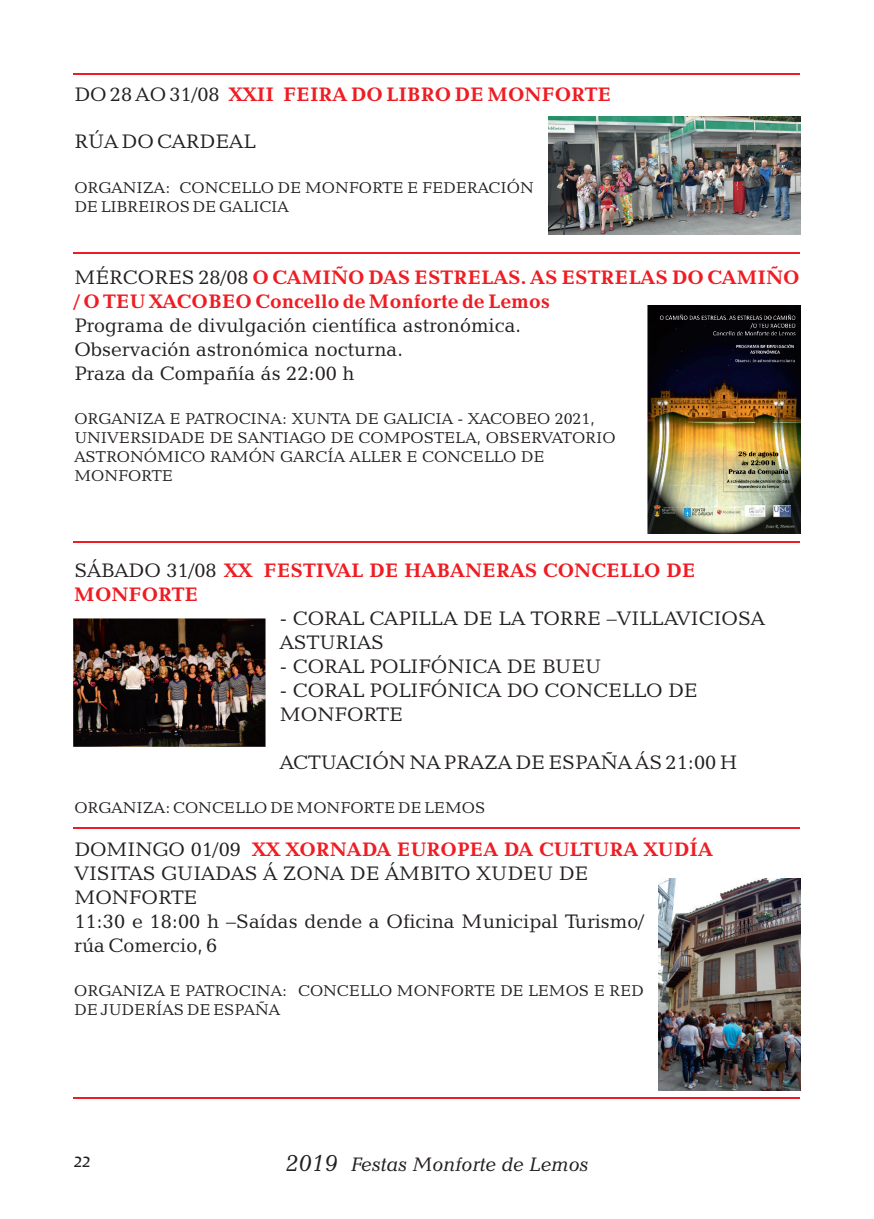
<style>
.page{position:relative;width:874px;height:1219px;background:#fff}
.page>*{position:absolute;margin:0;border:0;box-sizing:border-box;transform-origin:0 0}
.t1{font:20px/24px "Candida BT";color:#231f20}
.t2{font:700 20px "Candida BT";color:#ee1d23}
.t3{font:italic 20px "Candida BT";color:#231f20}
.t4{font:italic 20px "Candara";color:#231f20}
.t5{font:16px/19.2px "Candida BT";color:#231f20}
.s1{font-weight:400;color:#231f20}
.s2{font-size:24px}
</style>
<div class="page">
<hr style="left:74px;top:74px;width:725px;height:1px;background:#ee1d23">
<hr style="left:74px;top:252px;width:725px;height:2px;background:#ee1d23">
<hr style="left:74px;top:541px;width:725px;height:2px;background:#ee1d23">
<hr style="left:74px;top:828px;width:725px;height:1px;background:#ee1d23">
<hr style="left:74px;top:1097px;width:725px;height:1px;background:#ee1d23">
<img style="left:548px;top:116px;width:251px;height:118px">
<img style="left:74px;top:618px;width:191px;height:128px">
<img style="left:658px;top:879px;width:141px;height:211px">
<img style="left:647px;top:306px;width:152px;height:228px">
<p class="t2" style="left:74px;top:85px;width:538px"><span class="s1">DO 28 AO 31/08</span> XXII FEIRA DO LIBRO DE MONFORTE</p>
<p class="t1" style="left:74px;top:131px;width:182px">RÚA DO CARDEAL</p>
<p class="t5" style="left:74px;top:179px;width:460px">ORGANIZA: CONCELLO DE MONFORTE E FEDERACIÓN<br>DE LIBREIROS DE GALICIA</p>
<p class="t2" style="left:74px;top:268px;width:726px"><span class="s1">MÉRCORES 28/08</span> O CAMIÑO DAS ESTRELAS. AS ESTRELAS DO CAMIÑO</p>
<p class="t1" style="left:74px;top:314px;width:448px">Programa de divulgación científica astronómica.<br>Observación astronómica nocturna.<br>Praza da Compañía ás 22:00 h</p>
<p class="t5" style="left:74px;top:410px;width:542px">ORGANIZA E PATROCINA: XUNTA DE GALICIA - XACOBEO 2021, UNIVERSIDADE DE SANTIAGO DE COMPOSTELA, OBSERVATORIO ASTRONÓMICO RAMÓN GARCÍA ALLER E CONCELLO DE MONFORTE</p>
<p class="t2" style="left:74px;top:292px;width:477px">/ O TEU XACOBEO Concello de Monforte de Lemos</p>
<p class="t2" style="left:74px;top:562px;width:622px"><span class="s1">SÁBADO 31/08</span> XX FESTIVAL DE HABANERAS CONCELLO DE</p>
<p class="t1" style="left:280px;top:608px;width:486px">- CORAL CAPILLA DE LA TORRE –VILLAVICIOSA<br>ASTURIAS</p>
<p class="t1" style="left:280px;top:656px;width:323px">- CORAL POLIFÓNICA DE BUEU</p>
<p class="t1" style="left:280px;top:680px;width:419px">- CORAL POLIFÓNICA DO CONCELLO DE<br>MONFORTE</p>
<p class="t1" style="left:280px;top:752px;width:459px">ACTUACIÓN NA PRAZA DE ESPAÑA ÁS 21:00 H</p>
<p class="t5" style="left:74px;top:799px;width:412px">ORGANIZA: CONCELLO DE MONFORTE DE LEMOS</p>
<p class="t1" style="left:74px;top:839px;width:571px">DOMINGO 01/09<br>VISITAS GUIADAS Á ZONA DE ÁMBITO XUDEU DE<br>MONFORTE<br>11:30 e 18:00 h –Saídas dende a Oficina Municipal Turismo/ rúa Comercio, 6</p>
<p class="t5" style="left:74px;top:982px;width:571px">ORGANIZA E PATROCINA: CONCELLO MONFORTE DE LEMOS E RED<br>DE JUDERÍAS DE ESPAÑA</p>
<p class="t2" style="left:74px;top:586px;width:125px">MONFORTE</p>
<p class="t2" style="left:252px;top:841px;width:462px">XX XORNADA EUROPEA DA CULTURA XUDÍA</p>
<p class="t4" style="left:74px;top:1152px;width:19px">22</p>
<p class="t3" style="left:286px;top:1156px;width:304px"><span class="s2">2019</span> Festas Monforte de Lemos</p>
</div>
